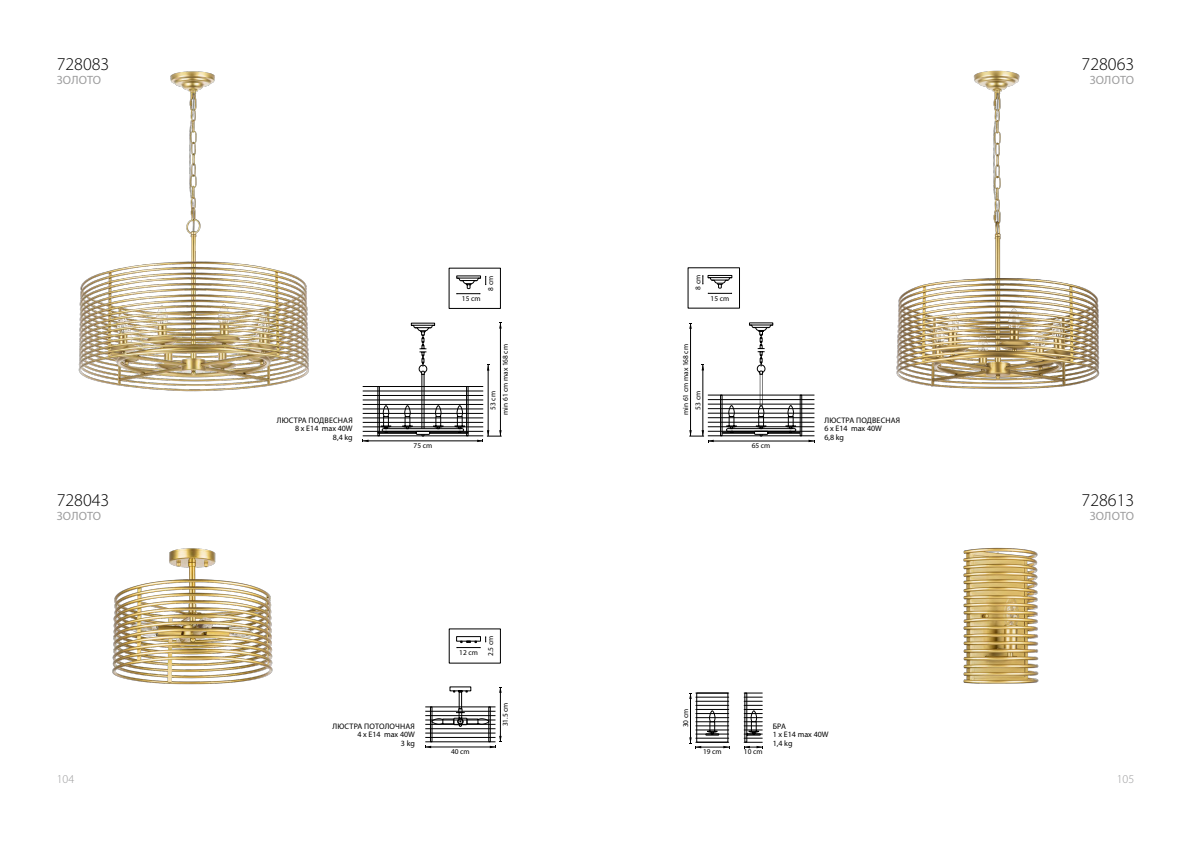
<style>
.page{position:relative;width:1191px;height:842px;background:#fff}
.page>*{position:absolute;margin:0;border:0;box-sizing:border-box;transform-origin:0 0}
.t1{font:300 18px "Myriad Pro";color:#000}
.t2{font:12px "Myriad Pro";letter-spacing:.01em;color:#9c9c9d}
.t3{font:300 12px "Myriad Pro";color:#9c9c9d}
.t4{font:8px/8.5px "Myriad Pro";letter-spacing:.005em;color:#000}
.t5{font:7.4px/12.3px "Myriad Pro";color:#000}
</style>
<div class="page">
<svg style="left:689px;top:692px;width:74px;height:57px"></svg>
<svg style="left:687px;top:267px;width:128px;height:176px"></svg>
<img style="left:963px;top:547px;width:76px;height:137px">
<img style="left:896px;top:70px;width:204px;height:319px">
<svg style="left:425px;top:628px;width:77px;height:121px"></svg>
<svg style="left:362px;top:267px;width:140px;height:175px"></svg>
<img style="left:78px;top:71px;width:231px;height:321px">
<img style="left:112px;top:548px;width:161px;height:137px">
<h1 class="t1" style="left:57px;top:53px;width:54px">728083</h1>
<h2 class="t2" style="left:57px;top:72px;width:46px">ЗОЛОТО</h2>
<h1 class="t1" style="left:57px;top:489px;width:54px">728043</h1>
<h2 class="t2" style="left:57px;top:509px;width:46px">ЗОЛОТО</h2>
<p class="t4" style="left:277px;top:416px;width:77px;text-align:right">ЛЮСТРА ПОДВЕСНАЯ<br>8 x E14 max 40W<br>8,4 kg</p>
<p class="t5" style="left:413px;top:440px;width:20px">75 cm</p>
<p class="t5" style="left:462px;top:292px;width:20px">15 cm</p>
<p class="t5" style="left:484px;top:291px;width:16px;rotate:-90deg">8 cm</p>
<p class="t5" style="left:487px;top:415px;width:72px;text-indent:5px;rotate:-90deg">53 cm<br>min 61 cm max 168 cm</p>
<p class="t4" style="left:332px;top:722px;width:84px;text-align:right">ЛЮСТРА ПОТОЛОЧНАЯ<br>4 x E14 max 40W<br>3 kg</p>
<p class="t5" style="left:459px;top:646px;width:20px">12 cm</p>
<p class="t5" style="left:484px;top:656px;width:22px;rotate:-90deg">2.5 cm</p>
<p class="t5" style="left:451px;top:746px;width:20px">40 cm</p>
<p class="t5" style="left:499px;top:726px;width:25px;rotate:-90deg">31.5 cm</p>
<p class="t5" style="left:691px;top:289px;width:16px;rotate:-90deg">8 cm</p>
<p class="t5" style="left:710px;top:292px;width:20px">15 cm</p>
<p class="t5" style="left:679px;top:410px;width:67px;text-indent:-5px;rotate:-90deg">min 61 cm max 168 cm<br>53 cm</p>
<p class="t5" style="left:752px;top:440px;width:20px">65 cm</p>
<p class="t4" style="left:824px;top:416px;width:77px">ЛЮСТРА ПОДВЕСНАЯ<br>6 x E14 max 40W<br>6,8 kg</p>
<p class="t5" style="left:679px;top:727px;width:20px;rotate:-90deg">30 cm</p>
<p class="t4" style="left:772px;top:722px;width:57px">БРА<br>1 x E14 max 40W<br>1,4 kg</p>
<p class="t5" style="left:703px;top:746px;width:20px">19 cm</p>
<p class="t5" style="left:744px;top:746px;width:20px">10 cm</p>
<h1 class="t1" style="left:1081px;top:53px;width:54px">728063</h1>
<h2 class="t2" style="left:1089px;top:72px;width:46px">ЗОЛОТО</h2>
<h1 class="t1" style="left:1081px;top:489px;width:54px">728613</h1>
<h2 class="t2" style="left:1089px;top:509px;width:46px">ЗОЛОТО</h2>
<h2 class="t3" style="left:57px;top:771px;width:19px">104</h2>
<h2 class="t3" style="left:1116px;top:771px;width:19px">105</h2>
</div>
